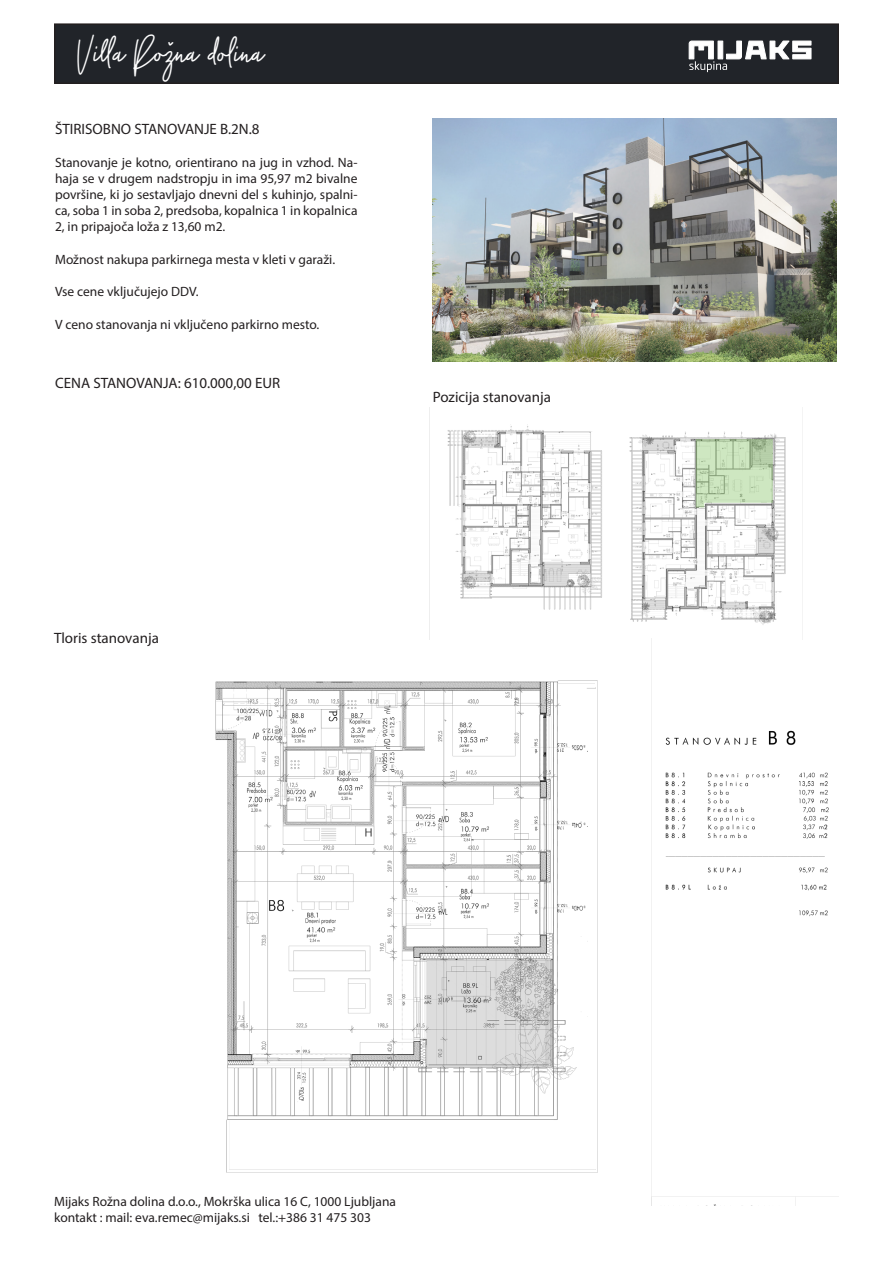
<style>
.page{position:relative;width:893px;height:1263px;background:#fff}
.page>*{position:absolute;margin:0;border:0;box-sizing:border-box;transform-origin:0 0}
.t1{font:33px "Ball Pen Regular";color:#fff}
.t2{font:15px "Myriad Pro";color:#231f20}
.t3{font:13.5px/16.2px "Myriad Pro";color:#231f20;text-align:justify}
</style>
<div class="page">
<div style="left:55px;top:24px;width:783px;height:59px;background:#212429"></div>
<div style="left:54px;top:23px;width:785px;height:61px;border:2px solid #231f20"></div>
<svg style="left:689px;top:40px;width:123px;height:32px"></svg>
<img style="left:215px;top:639px;width:624px;height:566px">
<img style="left:429px;top:408px;width:374px;height:231px">
<img style="left:433px;top:119px;width:404px;height:242px">
<svg style="left:696px;top:439px;width:77px;height:69px;background:#c0d7b4"></svg>
<p class="t1" style="left:78px;top:29px;width:189px">Villa Rožna dolina</p>
<p class="t2" style="left:55px;top:120px;width:206px">ŠTIRISOBNO STANOVANJE B.2N.8</p>
<p class="t3" style="left:55px;top:154px;width:304px">Stanovanje je kotno, orientirano na jug in vzhod. Na&shy;haja se v drugem nadstropju in ima 95,97 m2 bivalne površine, ki jo sestavljajo dnevni del s kuhinjo, spalni&shy;ca, soba 1 in soba 2, predsoba, kopalnica 1 in kopalnica 2, in pripajoča loža z 13,60 m2.</p>
<p class="t3" style="left:55px;top:251px;width:282px">Možnost nakupa parkirnega mesta v kleti v garaži.</p>
<p class="t3" style="left:55px;top:283px;width:145px">Vse cene vključujejo DDV.</p>
<p class="t3" style="left:55px;top:316px;width:266px">V ceno stanovanja ni vključeno parkirno mesto.</p>
<p class="t2" style="left:55px;top:374px;width:227px">CENA STANOVANJA: 610.000,00 EUR</p>
<p class="t2" style="left:433px;top:388px;width:120px">Pozicija stanovanja</p>
<p class="t2" style="left:54px;top:628px;width:106px">Tloris stanovanja</p>
<p class="t3" style="left:54px;top:1193px;width:344px">Mijaks Rožna dolina d.o.o., Mokrška ulica 16 C, 1000 Ljubljana</p>
<p class="t3" style="left:54px;top:1209px;width:319px">kontakt : mail: eva.remec@mijaks.si tel.:+386 31 475 303</p>
</div>
